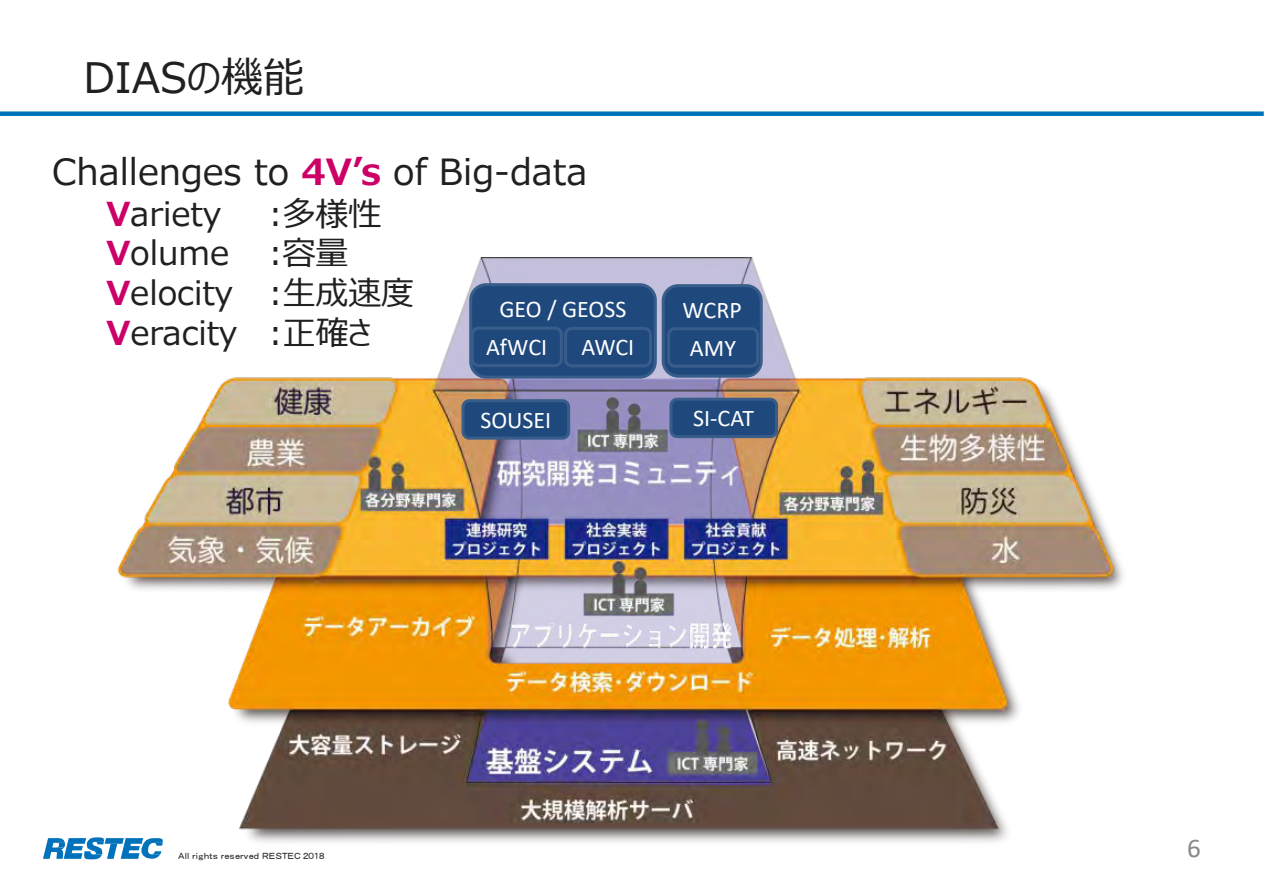
<style>
.page{position:relative;width:1264px;height:894px;background:#fff}
.page>*{position:absolute;margin:0;border:0;box-sizing:border-box;transform-origin:0 0}
.t1{font:42px "Meiryo UI";color:#202020}
.t2{font:36px "Meiryo UI";color:#202020}
.t3{font:33px/39.6px "Meiryo UI";color:#202020}
.t4{font:27px "Calibri";color:#898989}
.t5{font:24px "Calibri";color:#fff}
.t6{font:9px "MS P Gothic";letter-spacing:.02em;color:#231f20}
.s1{font-weight:700;color:#c06}
</style>
<div class="page">
<div style="left:0;top:111px;width:1263px;height:5px;background:#0072bc"></div>
<svg style="left:43px;top:837px;width:116px;height:22px"></svg>
<img style="left:110px;top:258px;width:1013px;height:598px">
<div style="left:470px;top:284px;width:185px;height:93px;background:#1f497d;border-radius:15px"></div>
<div style="left:469px;top:283px;width:187px;height:95px;border:3px solid #385d8a;border-radius:15px"></div>
<div style="left:564px;top:327px;width:88px;height:40px;border:3px solid #385d8a;border-radius:6px"></div>
<div style="left:461px;top:399px;width:109px;height:40px;background:#1f497d;border:3px solid #385d8a;border-radius:6px"></div>
<div style="left:669px;top:397px;width:108px;height:41px;background:#1f497d;border:3px solid #385d8a;border-radius:6px"></div>
<div style="left:470px;top:326px;width:92px;height:41px;background:#1f497d;border:3px solid #385d8a;border-radius:6px"></div>
<div style="left:661px;top:284px;width:101px;height:93px;background:#1f497d;border:3px solid #385d8a;border-radius:15px"></div>
<div style="left:667px;top:327px;width:92px;height:40px;border:3px solid #385d8a;border-radius:6px"></div>
<p class="t1" style="left:84px;top:48px;width:223px">DIASの機能</p>
<p class="t2" style="left:52px;top:147px;width:536px">Challenges to <span class="s1">4V’s</span> of Big-data</p>
<p class="t3" style="left:106px;top:196px;width:116px"><span class="s1">V</span>ariety</p>
<p class="t3" style="left:106px;top:196px;width:310px;text-indent:162px">:多様性<br><span class="s1">V</span>olume :容量<br><span class="s1">V</span>elocity :生成速度<br><span class="s1">V</span>eracity :正確さ</p>
<p class="t5" style="left:499px;top:292px;width:128px">GEO / GEOSS</p>
<p class="t5" style="left:581px;top:330px;width:54px">AWCI</p>
<p class="t5" style="left:486px;top:330px;width:63px">AfWCI</p>
<p class="t5" style="left:682px;top:293px;width:61px">WCRP</p>
<p class="t5" style="left:689px;top:331px;width:48px">AMY</p>
<p class="t5" style="left:480px;top:403px;width:72px">SOUSEI</p>
<p class="t5" style="left:693px;top:401px;width:62px">SI-CAT</p>
<p class="t6" style="left:178px;top:851px;width:148px">ＡｌｌｒｉｇｈｔｓｒｅｓｅｒｖｅｄＲＥＳＴＥＣ２０１８</p>
<p class="t4" style="left:1186px;top:828px;width:15px">6</p>
</div>
